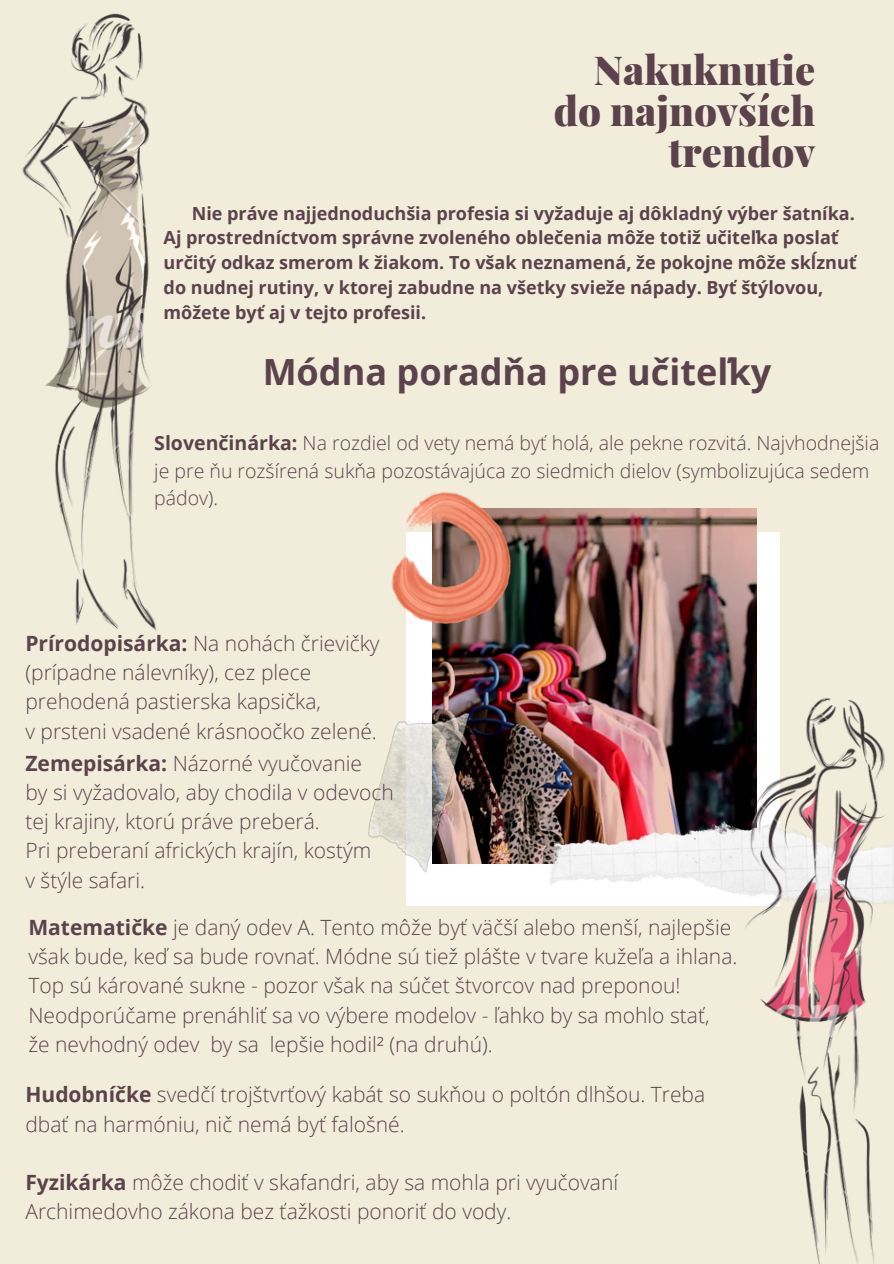
<style>
.page{position:relative;width:894px;height:1264px;background:#fff}
.page>*{position:absolute;margin:0;border:0;box-sizing:border-box;transform-origin:0 0}
.t1{font:900 40.05px/41.4px "Playfair Display";color:#5b424c;text-align:right}
.t2{font:700 36px "Open Sans";color:#5b424c}
.t3{font:300 21px/29.2px "Open Sans";color:#5b424c}
.t4{font:300 19.5px/27px "Open Sans";color:#5b424c}
.t5{font:700 18px/24.8px "Open Sans";color:#5b424c}
.s1{font-weight:700}
</style>
<div class="page">
<div style="left:0;top:0;width:893px;height:1263px;background:#f2eddb"></div>
<div style="left:406px;top:532px;width:372px;height:374px;background:#fff"></div>
<img style="left:432px;top:508px;width:324px;height:355px">
<img style="left:391px;top:491px;width:138px;height:150px">
<img style="left:368px;top:678px;width:128px;height:195px">
<img style="left:546px;top:632px;width:347px;height:631px">
<img style="left:22px;top:13px;width:134px;height:618px">
<h1 class="t1" style="left:553px;top:47px;width:263px">Nakuknutie do najnovších trendov</h1>
<p class="t5" style="left:164px;top:200px;width:694px;text-indent:28px">Nie práve najjednoduchšia profesia si vyžaduje aj dôkladný výber šatníka.<br>Aj prostredníctvom správne zvoleného oblečenia môže totiž učiteľka poslať určitý odkaz smerom k žiakom. To však neznamená, že pokojne môže skĺznuť do nudnej rutiny, v ktorej zabudne na všetky svieže nápady. Byť štýlovou, môžete byť aj v tejto profesii.</p>
<h2 class="t2" style="left:262px;top:347px;width:510px">Módna poradňa pre učiteľky</h2>
<p class="t4" style="left:154px;top:429px;width:726px"><span class="s1">Slovenčinárka:</span> Na rozdiel od vety nemá byť holá, ale pekne rozvitá. Najvhodnejšia je pre ňu rozšírená sukňa pozostávajúca zo siedmich dielov (symbolizujúca sedem pádov).</p>
<p class="t3" style="left:25px;top:628px;width:355px"><span class="s1">Prírodopisárka:</span> Na nohách črievičky (prípadne nálevníky), cez plece prehodená pastierska kapsička,<br>v prsteni vsadené krásnoočko zelené.</p>
<p class="t3" style="left:25px;top:747px;width:370px"><span class="s1">Zemepisárka:</span> Názorné vyučovanie<br>by si vyžadovalo, aby chodila v odevoch tej krajiny, ktorú práve preberá.<br>Pri preberaní afrických krajín, kostým<br>v štýle safari.</p>
<p class="t3" style="left:28px;top:912px;width:710px"><span class="s1">Matematičke</span> je daný odev A. Tento môže byť väčší alebo menší, najlepšie však bude, keď sa bude rovnať. Módne sú tiež plášte v tvare kužeľa a ihlana.<br>Top sú kárované sukne - pozor však na súčet štvorcov nad preponou!<br>Neodporúčame prenáhliť sa vo výbere modelov - ľahko by sa mohlo stať,<br>že nevhodný odev by sa lepšie hodil² (na druhú).</p>
<p class="t3" style="left:25px;top:1079px;width:681px"><span class="s1">Hudobníčke</span> svedčí trojštvrťový kabát so sukňou o poltón dlhšou. Treba dbať na harmóniu, nič nemá byť falošné.</p>
<p class="t3" style="left:25px;top:1167px;width:594px"><span class="s1">Fyzikárka</span> môže chodiť v skafandri, aby sa mohla pri vyučovaní<br>Archimedovho zákona bez ťažkosti ponoriť do vody.</p>
</div>
